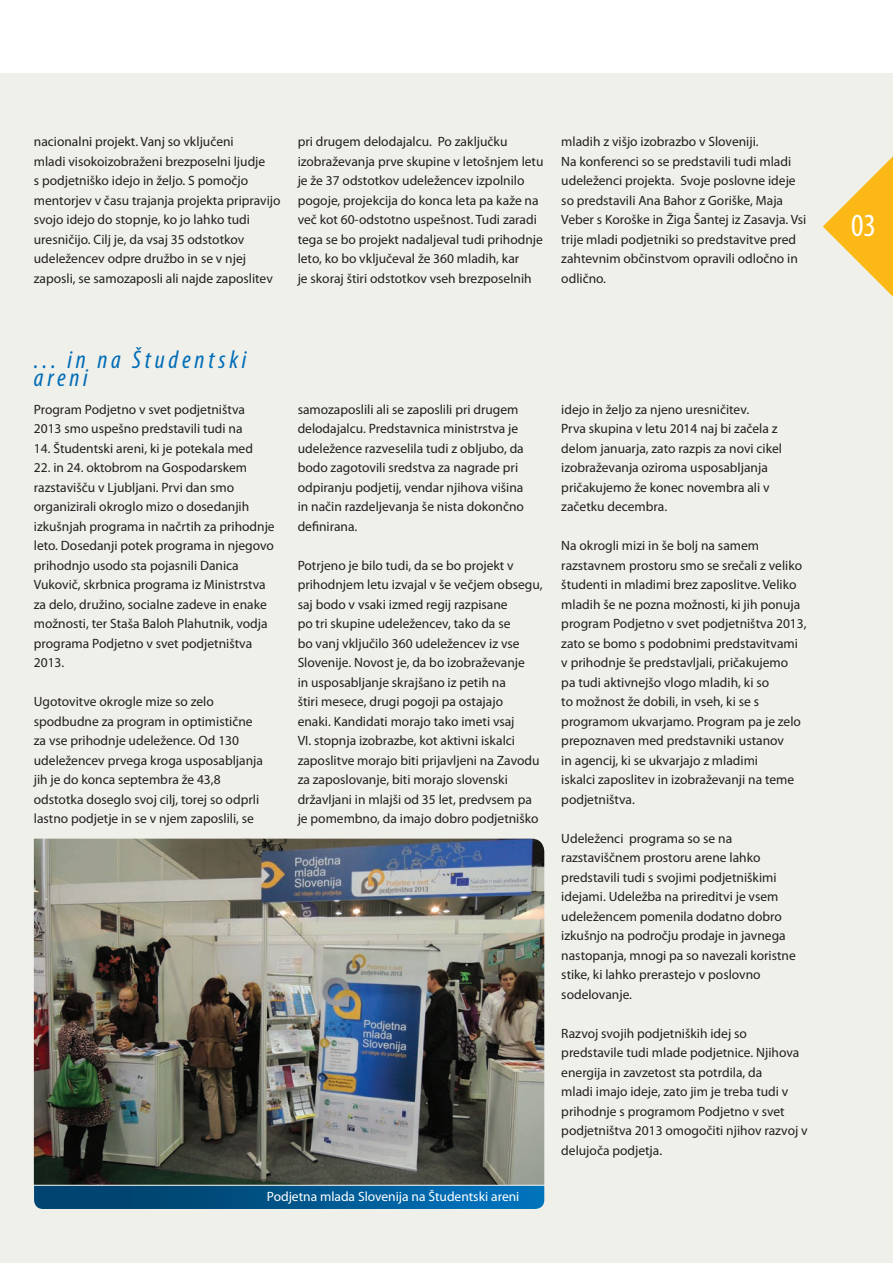
<style>
.page{position:relative;width:893px;height:1263px;background:#fff}
.page>*{position:absolute;margin:0;border:0;box-sizing:border-box;transform-origin:0 0}
.t1{font:condensed 32.4px "Myriad Pro";color:#fff}
.t2{font:italic condensed 25.5px/18px "Myriad Pro";letter-spacing:.15em;color:#006db7}
.t3{font:13.5px/19.5px "Myriad Pro";color:#231f20}
.t4{font:13.5px "Myriad Pro";color:#fff}
</style>
<div class="page">
<div style="left:0;top:73px;width:893px;height:1190px;background:#f0f0eb"></div>
<svg style="left:823px;top:156px;width:70px;height:141px"></svg>
<svg style="left:34px;top:1186px;width:510px;height:23px;background:#00578f"></svg>
<img style="left:34px;top:839px;width:510px;height:346px">
<p class="t3" style="left:34px;top:132px;width:248px">nacionalni projekt. Vanj so vključeni<br>mladi visokoizobraženi brezposelni ljudje<br>s podjetniško idejo in željo. S pomočjo mentorjev v času trajanja projekta pripravijo svojo idejo do stopnje, ko jo lahko tudi uresničijo. Cilj je, da vsaj 35 odstotkov udeležencev odpre družbo in se v njej zaposli, se samozaposli ali najde zaposlitev</p>
<p class="t3" style="left:298px;top:132px;width:247px">pri drugem delodajalcu. Po zaključku izobraževanja prve skupine v letošnjem letu je že 37 odstotkov udeležencev izpolnilo pogoje, projekcija do konca leta pa kaže na več kot 60-odstotno uspešnost. Tudi zaradi tega se bo projekt nadaljeval tudi prihodnje leto, ko bo vključeval že 360 mladih, kar<br>je skoraj štiri odstotkov vseh brezposelnih</p>
<p class="t3" style="left:561px;top:132px;width:199px">mladih z višjo izobrazbo v Sloveniji.</p>
<p class="t3" style="left:561px;top:152px;width:247px">Na konferenci so se predstavili tudi mladi udeleženci projekta. Svoje poslovne ideje so predstavili Ana Bahor z Goriške, Maja Veber s Koroške in Žiga Šantej iz Zasavja. Vsi trije mladi podjetniki so predstavitve pred zahtevnim občinstvom opravili odločno in odlično.</p>
<p class="t2" style="left:34px;top:351px;width:214px">... in na Študentski areni</p>
<p class="t3" style="left:34px;top:400px;width:213px">Program Podjetno v svet podjetništva<br>2013 smo uspešno predstavili tudi na</p>
<p class="t3" style="left:34px;top:439px;width:221px">14. Študentski areni, ki je potekala med</p>
<p class="t3" style="left:34px;top:458px;width:242px">22. in 24. oktobrom na Gospodarskem razstavišču v Ljubljani. Prvi dan smo organizirali okroglo mizo o dosedanjih izkušnjah programa in načrtih za prihodnje leto. Dosedanji potek programa in njegovo prihodnjo usodo sta pojasnili Danica Vukovič, skrbnica programa iz Ministrstva za delo, družino, socialne zadeve in enake možnosti, ter Staša Baloh Plahutnik, vodja programa Podjetno v svet podjetništva 2013.</p>
<p class="t3" style="left:34px;top:692px;width:231px">Ugotovitve okrogle mize so zelo spodbudne za program in optimistične za vse prihodnje udeležence. Od 130 udeležencev prvega kroga usposabljanja jih je do konca septembra že 43,8 odstotka doseglo svoj cilj, torej so odprli lastno podjetje in se v njem zaposlili, se</p>
<p class="t3" style="left:298px;top:400px;width:228px">samozaposlili ali se zaposlili pri drugem delodajalcu. Predstavnica ministrstva je udeležence razveselila tudi z obljubo, da bodo zagotovili sredstva za nagrade pri odpiranju podjetij, vendar njihova višina in način razdeljevanja še nista dokončno definirana.</p>
<p class="t3" style="left:298px;top:556px;width:246px">Potrjeno je bilo tudi, da se bo projekt v prihodnjem letu izvajal v še večjem obsegu, saj bodo v vsaki izmed regij razpisane<br>po tri skupine udeležencev, tako da se<br>bo vanj vključilo 360 udeležencev iz vse Slovenije. Novost je, da bo izobraževanje<br>in usposabljanje skrajšano iz petih na<br>štiri mesece, drugi pogoji pa ostajajo<br>enaki. Kandidati morajo tako imeti vsaj<br>VI. stopnja izobrazbe, kot aktivni iskalci zaposlitve morajo biti prijavljeni na Zavodu za zaposlovanje, biti morajo slovenski državljani in mlajši od 35 let, predvsem pa je pomembno, da imajo dobro podjetniško</p>
<p class="t4" style="left:267px;top:1189px;width:254px">Podjetna mlada Slovenija na Študentski areni</p>
<p class="t3" style="left:561px;top:400px;width:189px">idejo in željo za njeno uresničitev.</p>
<p class="t3" style="left:561px;top:419px;width:222px">Prva skupina v letu 2014 naj bi začela z delom januarja, zato razpis za novi cikel izobraževanja oziroma usposabljanja pričakujemo že konec novembra ali v začetku decembra.</p>
<p class="t3" style="left:561px;top:536px;width:247px">Na okrogli mizi in še bolj na samem razstavnem prostoru smo se srečali z veliko študenti in mladimi brez zaposlitve. Veliko mladih še ne pozna možnosti, ki jih ponuja program Podjetno v svet podjetništva 2013, zato se bomo s podobnimi predstavitvami v prihodnje še predstavljali, pričakujemo<br>pa tudi aktivnejšo vlogo mladih, ki so<br>to možnost že dobili, in vseh, ki se s programom ukvarjamo. Program pa je zelo prepoznaven med predstavniki ustanov<br>in agencij, ki se ukvarjajo z mladimi<br>iskalci zaposlitev in izobraževanji na teme podjetništva.</p>
<p class="t3" style="left:561px;top:829px;width:236px">Udeleženci programa so se na razstaviščnem prostoru arene lahko predstavili tudi s svojimi podjetniškimi idejami. Udeležba na prireditvi je vsem udeležencem pomenila dodatno dobro izkušnjo na področju prodaje in javnega nastopanja, mnogi pa so navezali koristne stike, ki lahko prerastejo v poslovno sodelovanje.</p>
<p class="t3" style="left:561px;top:1023px;width:248px">Razvoj svojih podjetniških idej so predstavile tudi mlade podjetnice. Njihova energija in zavzetost sta potrdila, da<br>mladi imajo ideje, zato jim je treba tudi v prihodnje s programom Podjetno v svet podjetništva 2013 omogočiti njihov razvoj v delujoča podjetja.</p>
<p class="t1" style="left:851px;top:208px;width:26px">03</p>
</div>
